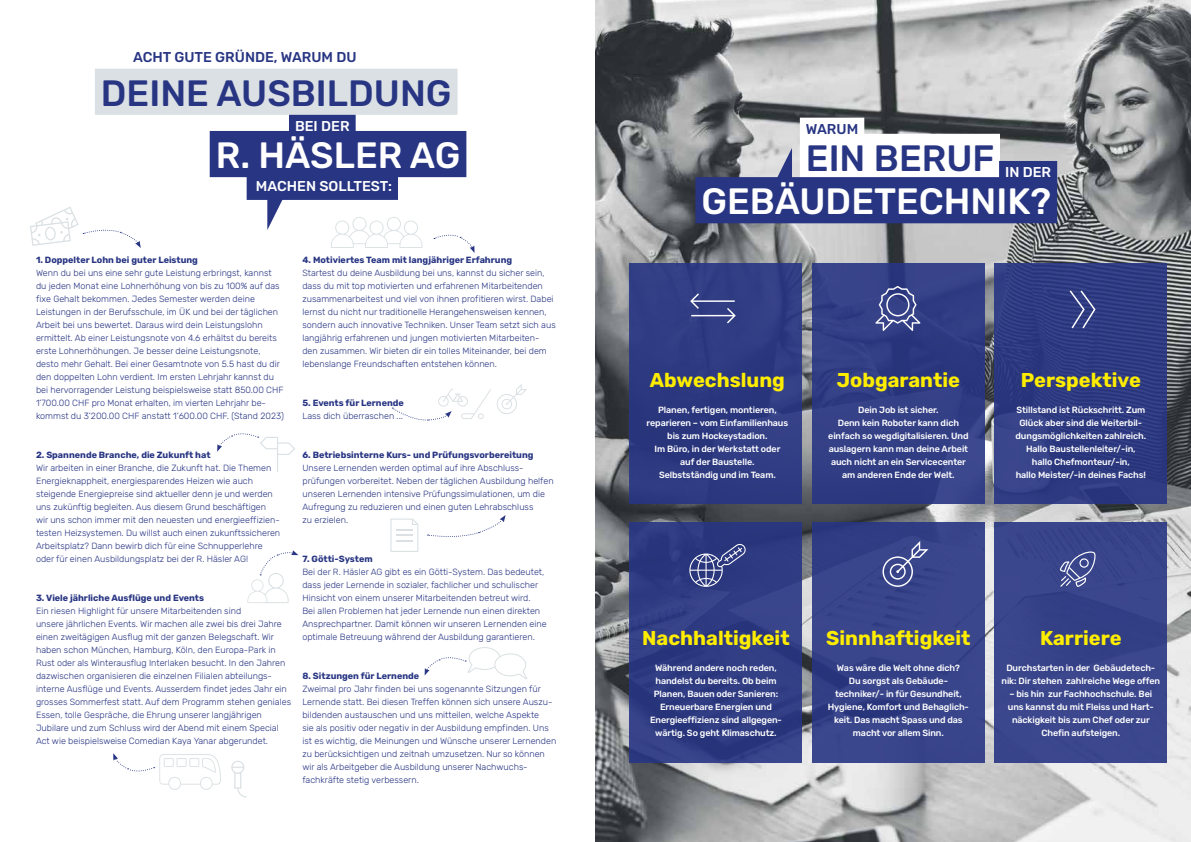
<style>
.page{position:relative;width:1191px;height:842px;background:#fff}
.page>*{position:absolute;margin:0;border:0;box-sizing:border-box;transform-origin:0 0}
.t1{font:500 36.6px "Rubik";color:#fff}
.t2{font:500 36.6px "Rubik";color:#283583}
.t3{font:700 20px "Rubik";color:#ffed00}
.t4{font:500 14.2px "Rubik";color:#283583}
.t5{font:500 14.2px "Rubik";color:#fff}
.t6{font:300 9px/13px "Rubik";color:#283583}
.t7{font:500 9px/13px "Rubik";letter-spacing:-.01em;color:#fff;text-align:center}
.t8{font:700 9px "Rubik";color:#283583}
</style>
<div class="page">
<div style="left:95px;top:69px;width:362px;height:46px;background:#dae0e3"></div>
<div style="left:289px;top:115px;width:67px;height:21px;background:#283583"></div>
<div style="left:210px;top:131px;width:256px;height:46px;background:#283583"></div>
<div style="left:247px;top:154px;width:151px;height:46px;background:#283583"></div>
<svg style="left:267px;top:200px;width:16px;height:30px"></svg>
<img style="left:596px;top:0;width:595px;height:842px">
<div style="left:800px;top:118px;width:64px;height:21px;background:#fff"></div>
<div style="left:800px;top:134px;width:200px;height:46px;background:#fff"></div>
<div style="left:999px;top:161px;width:58px;height:21px;background:#283583"></div>
<div style="left:695px;top:177px;width:362px;height:46px;background:#283583"></div>
<svg style="left:776px;top:148px;width:16px;height:30px"></svg>
<div style="left:629px;top:264px;width:173px;height:240px;background:#2f3b82"></div>
<div style="left:812px;top:264px;width:173px;height:240px;background:#333f85"></div>
<div style="left:994px;top:264px;width:173px;height:240px;background:#2f3b81"></div>
<div style="left:994px;top:522px;width:173px;height:240px;background:#3b468c"></div>
<div style="left:812px;top:522px;width:173px;height:240px;background:#3a458b"></div>
<div style="left:629px;top:522px;width:173px;height:240px;background:#303c82"></div>
<svg style="left:690px;top:293px;width:45px;height:30px"></svg>
<svg style="left:875px;top:286px;width:45px;height:45px"></svg>
<svg style="left:1068px;top:289px;width:28px;height:40px"></svg>
<svg style="left:689px;top:544px;width:57px;height:43px"></svg>
<svg style="left:882px;top:541px;width:46px;height:46px"></svg>
<svg style="left:1060px;top:551px;width:36px;height:36px"></svg>
<svg style="left:331px;top:217px;width:91px;height:31px"></svg>
<svg style="left:497px;top:384px;width:30px;height:30px"></svg>
<svg style="left:390px;top:519px;width:28px;height:33px"></svg>
<svg style="left:30px;top:207px;width:111px;height:41px"></svg>
<svg style="left:434px;top:234px;width:40px;height:19px"></svg>
<svg style="left:247px;top:550px;width:51px;height:53px"></svg>
<svg style="left:217px;top:433px;width:78px;height:39px"></svg>
<svg style="left:392px;top:389px;width:99px;height:32px"></svg>
<svg style="left:427px;top:515px;width:78px;height:22px"></svg>
<svg style="left:231px;top:761px;width:16px;height:36px"></svg>
<svg style="left:113px;top:753px;width:108px;height:37px"></svg>
<svg style="left:424px;top:647px;width:103px;height:32px"></svg>
<h3 class="t4" style="left:133px;top:46px;width:225px">ACHT GUTE GRÜNDE, WARUM DU</h3>
<h1 class="t2" style="left:101px;top:66px;width:352px">DEINE AUSBILDUNG</h1>
<h3 class="t5" style="left:295px;top:115px;width:56px">BEI DER</h3>
<h1 class="t1" style="left:216px;top:128px;width:246px">R. HÄSLER AG</h1>
<h3 class="t5" style="left:256px;top:176px;width:137px">MACHEN SOLLTEST:</h3>
<p class="t8" style="left:36px;top:254px;width:163px">1. Doppelter Lohn bei guter Leistung</p>
<p class="t6" style="left:36px;top:266px;width:250px">Wenn du bei uns eine sehr gute Leistung erbringst, kannst du jeden Monat eine Lohnerhöhung von bis zu 100% auf das fixe Gehalt bekommen. Jedes Semester werden deine Leistungen in der Berufsschule, im ÜK und bei der täglichen Arbeit bei uns bewertet. Daraus wird dein Leistungslohn ermittelt. Ab einer Leistungsnote von 4.6 erhältst du bereits erste Lohnerhöhungen. Je besser deine Leistungsnote, desto mehr Gehalt. Bei einer Gesamtnote von 5.5 hast du dir den doppelten Lohn verdient. Im ersten Lehrjahr kannst du bei hervorragender Leistung beispielsweise statt 850.00 CHF 1‘700.00 CHF pro Monat erhalten, im vierten Lehrjahr be&shy;kommst du 3‘200.00 CHF anstatt 1‘600.00 CHF. (Stand 2023)</p>
<p class="t8" style="left:36px;top:449px;width:176px">2. Spannende Branche, die Zukunft hat</p>
<p class="t6" style="left:36px;top:461px;width:246px">Wir arbeiten in einer Branche, die Zukunft hat. Die Themen Energieknappheit, energiesparendes Heizen wie auch steigende Energiepreise sind aktueller denn je und werden uns zukünftig begleiten. Aus diesem Grund beschäftigen wir uns schon immer mit den neuesten und energieeffizien&shy;testen Heizsystemen. Du willst auch einen zukunftssicheren Arbeitsplatz? Dann bewirb dich für eine Schnupperlehre oder für einen Ausbildungsplatz bei der R. Häsler AG!</p>
<p class="t8" style="left:36px;top:592px;width:170px">3. Viele jährliche Ausflüge und Events</p>
<p class="t6" style="left:36px;top:604px;width:257px">Ein riesen Highlight für unsere Mitarbeitenden sind<br>unsere jährlichen Events. Wir machen alle zwei bis drei Jahre einen zweitägigen Ausflug mit der ganzen Belegschaft. Wir haben schon München, Hamburg, Köln, den Europa-Park in Rust oder als Winterausflug Interlaken besucht. In den Jahren dazwischen organisieren die einzelnen Filialen abteilungs&shy;interne Ausflüge und Events. Ausserdem findet jedes Jahr ein grosses Sommerfest statt. Auf dem Programm stehen geniales Essen, tolle Gespräche, die Ehrung unserer langjährigen Jubilare und zum Schluss wird der Abend mit einem Special Act wie beispielsweise Comedian Kaya Yanar abgerundet.</p>
<p class="t8" style="left:302px;top:254px;width:211px">4. Motiviertes Team mit langjähriger Erfahrung</p>
<p class="t6" style="left:302px;top:266px;width:255px">Startest du deine Ausbildung bei uns, kannst du sicher sein, dass du mit top motivierten und erfahrenen Mitarbeitenden zusammenarbeitest und viel von ihnen profitieren wirst. Dabei lernst du nicht nur traditionelle Herangehensweisen kennen, sondern auch innovative Techniken. Unser Team setzt sich aus langjährig erfahrenen und jungen motivierten Mitarbeiten&shy;den zusammen. Wir bieten dir ein tolles Miteinander, bei dem lebenslange Freundschaften entstehen können.</p>
<p class="t8" style="left:302px;top:397px;width:103px">5. Events für Lernende</p>
<p class="t6" style="left:302px;top:409px;width:102px">Lass dich überraschen ...</p>
<p class="t8" style="left:302px;top:449px;width:233px">6. Betriebsinterne Kurs- und Prüfungsvorbereitung</p>
<p class="t6" style="left:302px;top:461px;width:253px">Unsere Lernenden werden optimal auf ihre Abschluss&shy;prüfungen vorbereitet. Neben der täglichen Ausbildung helfen unseren Lernenden intensive Prüfungssimulationen, um die Aufregung zu reduzieren und einen guten Lehrabschluss<br>zu erzielen.</p>
<p class="t8" style="left:302px;top:553px;width:72px">7. Götti-System</p>
<p class="t6" style="left:302px;top:565px;width:246px">Bei der R. Häsler AG gibt es ein Götti-System. Das bedeutet, dass jeder Lernende in sozialer, fachlicher und schulischer Hinsicht von einem unserer Mitarbeitenden betreut wird.<br>Bei allen Problemen hat jeder Lernende nun einen direkten Ansprechpartner. Damit können wir unseren Lernenden eine optimale Betreuung während der Ausbildung garantieren.</p>
<p class="t8" style="left:302px;top:670px;width:118px">8. Sitzungen für Lernende</p>
<p class="t6" style="left:302px;top:682px;width:255px">Zweimal pro Jahr finden bei uns sogenannte Sitzungen für Lernende statt. Bei diesen Treffen können sich unsere Auszu&shy;bildenden austauschen und uns mitteilen, welche Aspekte<br>sie als positiv oder negativ in der Ausbildung empfinden. Uns ist es wichtig, die Meinungen und Wünsche unserer Lernenden zu berücksichtigen und zeitnah umzusetzen. Nur so können wir als Arbeitgeber die Ausbildung unserer Nachwuchs&shy;fachkräfte stetig verbessern.</p>
<h3 class="t4" style="left:806px;top:118px;width:54px">WARUM</h3>
<h1 class="t2" style="left:806px;top:131px;width:190px">EIN BERUF</h1>
<h3 class="t5" style="left:1005px;top:162px;width:48px">IN DER</h3>
<h1 class="t1" style="left:701px;top:175px;width:351px">GEBÄUDETECHNIK?</h1>
<h2 class="t3" style="left:650px;top:368px;width:136px">Abwechslung</h2>
<p class="t7" style="left:646px;top:403px;width:143px">Planen, fertigen, montieren, reparieren – vom Einfamilienhaus bis zum Hockeystadion.<br>Im Büro, in der Werkstatt oder auf der Baustelle.<br>Selbstständig und im Team.</p>
<h2 class="t3" style="left:837px;top:368px;width:125px">Jobgarantie</h2>
<p class="t7" style="left:828px;top:403px;width:142px">Dein Job ist sicher.<br>Denn kein Roboter kann dich einfach so wegdigitalisieren. Und auslagern kann man deine Arbeit auch nicht an ein Servicecenter am anderen Ende der Welt.</p>
<h2 class="t3" style="left:1020px;top:368px;width:122px">Perspektive</h2>
<p class="t7" style="left:1015px;top:403px;width:132px">Stillstand ist Rückschritt. Zum<br>Glück aber sind die Weiterbil&shy;dungsmöglichkeiten zahlreich.<br>Hallo Baustellenleiter/-in, hallo Chefmonteur/-in,<br>hallo Meister/-in deines Fachs!</p>
<h2 class="t3" style="left:642px;top:626px;width:149px">Nachhaltigkeit</h2>
<p class="t7" style="left:650px;top:662px;width:133px">Während andere noch reden, handelst du bereits. Ob beim<br>Planen, Bauen oder Sanieren:<br>Erneuerbare Energien und<br>Energieeffizienz sind allgegen&shy;wärtig. So geht Klimaschutz.</p>
<h2 class="t3" style="left:826px;top:626px;width:146px">Sinnhaftigkeit</h2>
<p class="t7" style="left:828px;top:662px;width:143px">Was wäre die Welt ohne dich?<br>Du sorgst als Gebäude&shy;techniker/- in für Gesundheit,<br>Hygiene, Komfort und Behaglich&shy;keit. Das macht Spass und das macht vor allem Sinn.</p>
<h2 class="t3" style="left:1040px;top:626px;width:83px">Karriere</h2>
<p class="t7" style="left:1001px;top:662px;width:160px">Durchstarten in der Gebäudetech&shy;nik: Dir stehen zahlreiche Wege offen</p>
<p class="t7" style="left:1007px;top:688px;width:146px">– bis hin zur Fachhochschule. Bei uns kannst du mit Fleiss und Hart&shy;näckigkeit bis zum Chef oder zur<br>Chefin aufsteigen.</p>
</div>
